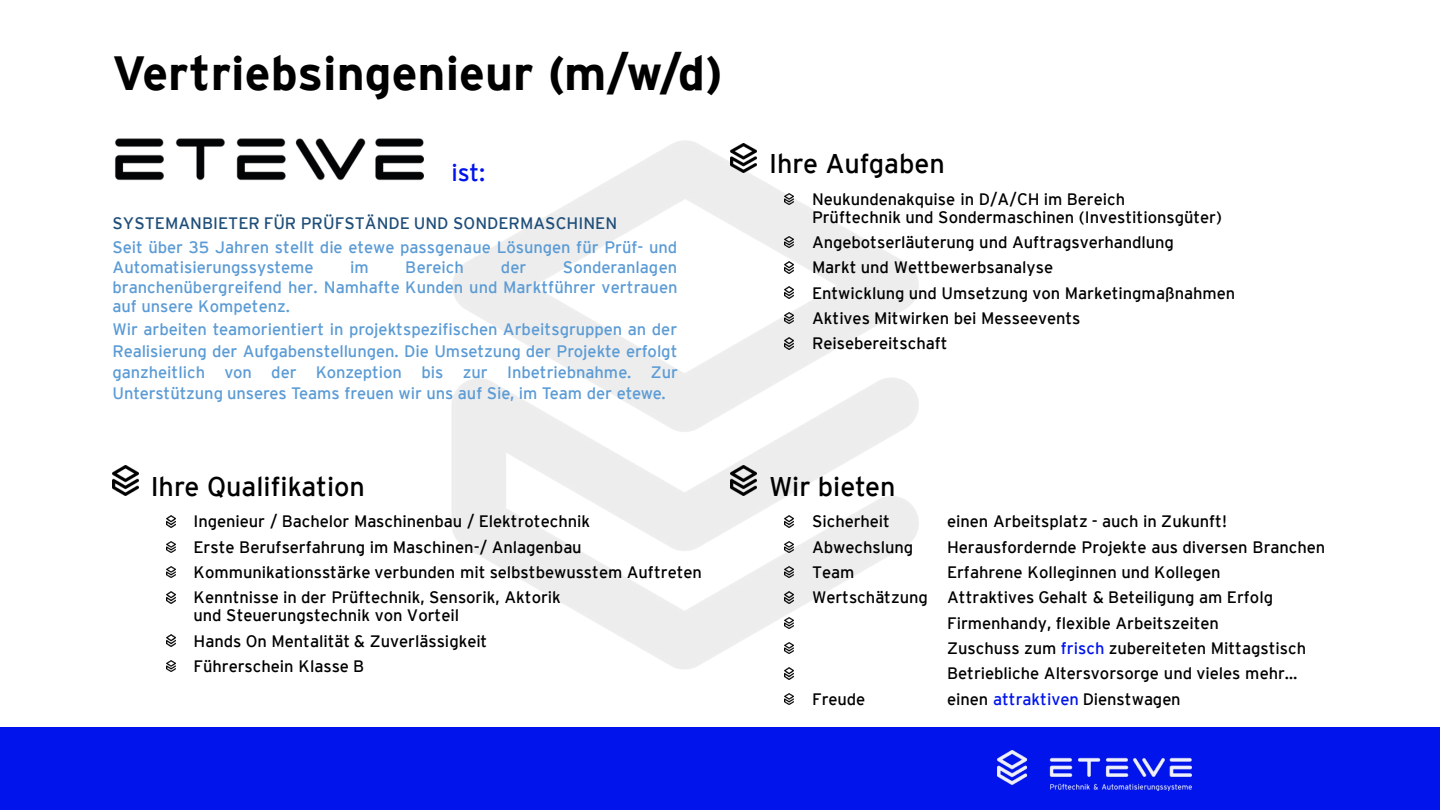
<style>
.page{position:relative;width:1440px;height:810px;background:#fff}
.page>*{position:absolute;margin:0;border:0;box-sizing:border-box;transform-origin:0 0}
.t1{font:700 47.85px "Interstate";color:#000}
.t2{font:27px "Interstate";color:#000}
.t3{font:24.15px "Interstate";color:#0014eb}
.t4{font:16.65px "Interstate";letter-spacing:-.005em;color:#000}
.t5{font:16.65px "Interstate";letter-spacing:-.005em;color:#5b9bd5}
.t6{font:16.5px/25.2px "Interstate";letter-spacing:-.005em;color:#000}
.t7{font:16.5px/19.8px "Interstate";letter-spacing:-.005em;color:#5b9bd5}
.t8{font:16.5px "Interstate";color:#1f4e79}
.s1{color:#0014eb}
</style>
<div class="page">
<div style="left:0;top:727px;width:1440px;height:83px;background:#0014eb"></div>
<img style="left:452px;top:140px;width:466px;height:530px">
<img style="left:998px;top:751px;width:194px;height:40px">
<img style="left:115px;top:138px;width:308px;height:43px">
<img style="left:731px;top:143px;width:25px;height:30px">
<svg style="left:785px;top:193px;width:9px;height:12px"></svg>
<svg style="left:785px;top:236px;width:9px;height:12px"></svg>
<svg style="left:785px;top:262px;width:9px;height:11px"></svg>
<svg style="left:785px;top:287px;width:9px;height:11px"></svg>
<svg style="left:785px;top:312px;width:9px;height:12px"></svg>
<svg style="left:785px;top:338px;width:9px;height:11px"></svg>
<img style="left:113px;top:466px;width:25px;height:30px">
<svg style="left:166px;top:516px;width:10px;height:11px"></svg>
<svg style="left:166px;top:541px;width:10px;height:12px"></svg>
<svg style="left:166px;top:566px;width:10px;height:12px"></svg>
<svg style="left:166px;top:592px;width:10px;height:11px"></svg>
<svg style="left:166px;top:635px;width:10px;height:11px"></svg>
<svg style="left:166px;top:660px;width:10px;height:12px"></svg>
<img style="left:731px;top:466px;width:25px;height:30px">
<svg style="left:785px;top:516px;width:9px;height:11px"></svg>
<svg style="left:785px;top:541px;width:9px;height:12px"></svg>
<svg style="left:785px;top:566px;width:9px;height:12px"></svg>
<svg style="left:785px;top:592px;width:9px;height:11px"></svg>
<svg style="left:785px;top:617px;width:9px;height:12px"></svg>
<svg style="left:785px;top:642px;width:9px;height:12px"></svg>
<svg style="left:785px;top:668px;width:9px;height:11px"></svg>
<svg style="left:785px;top:693px;width:9px;height:12px"></svg>
<h1 class="t1" style="left:112px;top:46px;width:612px">Vertriebsingenieur (m/w/d)</h1>
<h3 class="t3" style="left:451px;top:158px;width:35px">ist:</h3>
<h2 class="t2" style="left:769px;top:149px;width:177px">Ihre Aufgaben</h2>
<p class="t6" style="left:812px;top:190px;width:411px;line-height:18px">Neukundenakquise in D/A/CH im Bereich<br>Prüftechnik und Sondermaschinen (Investitionsgüter)</p>
<p class="t4" style="left:812px;top:233px;width:364px">Angebotserläuterung und Auftragsverhandlung</p>
<p class="t6" style="left:812px;top:255px;width:425px">Markt und Wettbewerbsanalyse<br>Entwicklung und Umsetzung von Marketingmaßnahmen</p>
<p class="t4" style="left:812px;top:309px;width:270px">Aktives Mitwirken bei Messeevents</p>
<p class="t6" style="left:812px;top:331px;width:137px">Reisebereitschaft</p>
<p class="t8" style="left:113px;top:214px;width:506px">SYSTEMANBIETER FÜR PRÜFSTÄNDE UND SONDERMASCHINEN</p>
<p class="t7" style="left:113px;top:237px;width:566px">Seit über 35 Jahren stellt die etewe passgenaue Lösungen für Prüf- und<br>Automatisierungssysteme</p>
<p class="t7" style="left:113px;top:257px;width:566px;text-align:justify;text-indent:450px">Sonderanlagen branchenübergreifend her. Namhafte Kunden und Marktführer vertrauen auf unsere Kompetenz.</p>
<p class="t7" style="left:113px;top:320px;width:567px">Wir arbeiten teamorientiert in projektspezifischen Arbeitsgruppen an der</p>
<p class="t5" style="left:113px;top:342px;width:566px">Realisierung der Aufgabenstellungen. Die Umsetzung der Projekte erfolgt</p>
<p class="t7" style="left:113px;top:361px;width:567px;line-height:21.3px">ganzheitlich von der Konzeption bis zur Inbetriebnahme. Zur<br>Unterstützung unseres Teams freuen wir uns auf Sie, im Team der etewe.</p>
<p class="t7" style="left:350px;top:257px;width:20px">im</p>
<p class="t7" style="left:405px;top:257px;width:60px">Bereich</p>
<p class="t7" style="left:501px;top:257px;width:27px">der</p>
<h2 class="t2" style="left:151px;top:471px;width:216px">Ihre Qualifikation</h2>
<p class="t6" style="left:194px;top:509px;width:398px">Ingenieur / Bachelor Maschinenbau / Elektrotechnik</p>
<p class="t4" style="left:194px;top:538px;width:390px">Erste Berufserfahrung im Maschinen-/ Anlagenbau</p>
<p class="t6" style="left:194px;top:560px;width:510px">Kommunikationsstärke verbunden mit selbstbewusstem Auftreten<br>Kenntnisse in der Prüftechnik, Sensorik, Aktorik</p>
<p class="t6" style="left:194px;top:603px;width:295px">und Steuerungstechnik von Vorteil<br>Hands On Mentalität &amp; Zuverlässigkeit<br>Führerschein Klasse B</p>
<h2 class="t2" style="left:769px;top:471px;width:128px">Wir bieten</h2>
<p class="t6" style="left:812px;top:509px;width:79px">Sicherheit</p>
<p class="t6" style="left:947px;top:509px;width:281px">einen Arbeitsplatz - auch in Zukunft!</p>
<p class="t4" style="left:812px;top:538px;width:103px">Abwechslung</p>
<p class="t4" style="left:947px;top:538px;width:380px">Herausfordernde Projekte aus diversen Branchen</p>
<p class="t6" style="left:812px;top:560px;width:44px">Team</p>
<p class="t6" style="left:947px;top:560px;width:275px">Erfahrene Kolleginnen und Kollegen</p>
<p class="t6" style="left:812px;top:585px;width:463px">Wertschätzung Attraktives Gehalt &amp; Beteiligung am Erfolg</p>
<p class="t6" style="left:947px;top:610px;width:274px">Firmenhandy, flexible Arbeitszeiten</p>
<p class="t6" style="left:947px;top:636px;width:361px">Zuschuss zum <span class="s1">frisch</span> zubereiteten Mittagstisch</p>
<p class="t6" style="left:947px;top:661px;width:352px">Betriebliche Altersvorsorge und vieles mehr…</p>
<p class="t6" style="left:812px;top:686px;width:55px">Freude</p>
<p class="t6" style="left:947px;top:686px;width:235px">einen <span class="s1">attraktiven</span> Dienstwagen</p>
</div>
